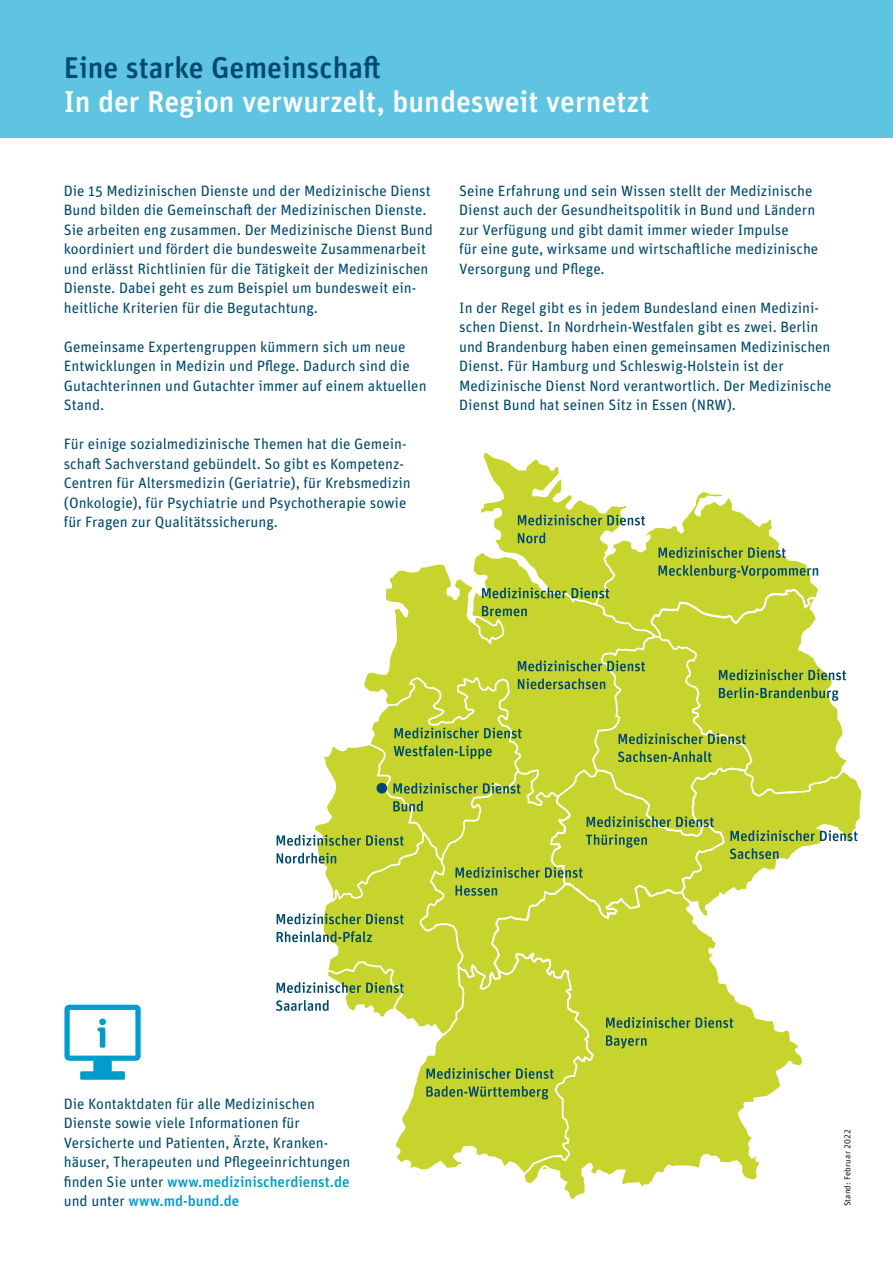
<style>
.page{position:relative;width:893px;height:1263px;background:#fff}
.page>*{position:absolute;margin:0;border:0;box-sizing:border-box;transform-origin:0 0}
.H2-2{font:500 30px "Unit Rounded OT";color:#fff}
.H2-2-2{font:500 30px "Unit Rounded OT";color:#004a6e}
.t1{font:15px/19.5px "Unit Rounded Pro";color:#004a6e}
.t2{font:500 15px "Unit Rounded Pro";color:#009dcc}
.t3{font:8.7px "Unit Rounded OT";letter-spacing:.01em;color:#1a1a18}
.s1{font-weight:500;color:#009dcc}
.s2{font-weight:400;color:#004a6e}
</style>
<div class="page">
<div style="left:0;top:0;width:893px;height:137px;background:#5ec4e1"></div>
<svg style="left:64px;top:1005px;width:77px;height:75px"></svg>
<svg style="left:524px;top:1174px;width:233px;height:25px"></svg>
<svg style="left:276px;top:452px;width:586px;height:722px"></svg>
<div style="left:376px;top:783px;width:11px;height:10px;background:#004a6e;border-radius:50%"></div>
<h2 class="H2-2-2" style="left:64px;top:48px;width:319px">Eine starke Gemeinschaft</h2>
<h2 class="H2-2" style="left:64px;top:83px;width:587px">In der Region verwurzelt, bundesweit vernetzt</h2>
<p class="t1" style="left:64px;top:180px;width:371px">Die 15 Medizinischen Dienste und der Medizinische Dienst Bund bilden die Gemeinschaft der Medizinischen Dienste.<br>Sie arbeiten eng zusammen. Der Medizinische Dienst Bund koordiniert und fördert die bundesweite Zusammenarbeit und erlässt Richtlinien für die Tätigkeit der Medizinischen Dienste. Dabei geht es zum Beispiel um bundesweit ein&shy;heitliche Kriterien für die Begutachtung.</p>
<p class="t1" style="left:64px;top:336px;width:364px">Gemeinsame Expertengruppen kümmern sich um neue Entwicklungen in Medizin und Pflege. Dadurch sind die Gutachterinnen und Gutachter immer auf einem aktuellen Stand.</p>
<p class="t1" style="left:64px;top:434px;width:349px">Für einige sozialmedizinische Themen hat die Gemein&shy;schaft Sachverstand gebündelt. So gibt es Kompetenz-- Centren für Altersmedizin (Geriatrie), für Krebsmedizin (Onkologie), für Psychiatrie und Psychotherapie sowie für Fragen zur Qualitätssicherung.</p>
<p class="t1" style="left:459px;top:180px;width:361px">Seine Erfahrung und sein Wissen stellt der Medizinische Dienst auch der Gesundheitspolitik in Bund und Ländern zur Verfügung und gibt damit immer wieder Impulse<br>für eine gute, wirksame und wirtschaftliche medizinische Versorgung und Pflege.</p>
<p class="t1" style="left:459px;top:297px;width:374px">In der Regel gibt es in jedem Bundesland einen Medizini&shy;schen Dienst. In Nordrhein-Westfalen gibt es zwei. Berlin und Brandenburg haben einen gemeinsamen Medizinischen Dienst. Für Hamburg und Schleswig-Holstein ist der Medizinische Dienst Nord verantwortlich. Der Medizinische Dienst Bund hat seinen Sitz in Essen (NRW).</p>
<p class="t1" style="left:64px;top:1093px;width:253px">Die Kontaktdaten für alle Medizinischen</p>
<p class="t1" style="left:64px;top:1113px;width:238px">Dienste sowie viele Informationen für</p>
<p class="t1" style="left:64px;top:1132px;width:288px">Versicherte und Patienten, Ärzte, Kranken&shy;häuser, Therapeuten und Pflegeeinrichtungen finden Sie unter <span class="s1">www.medizinischerdienst.de</span></p>
<p class="t2" style="left:64px;top:1191px;width:177px"><span class="s2">und unter</span> www.md-bund.de</p>
<p class="t3" style="left:842px;top:1206px;width:78px;rotate:-90deg">Stand: Februar 2022</p>
</div>
